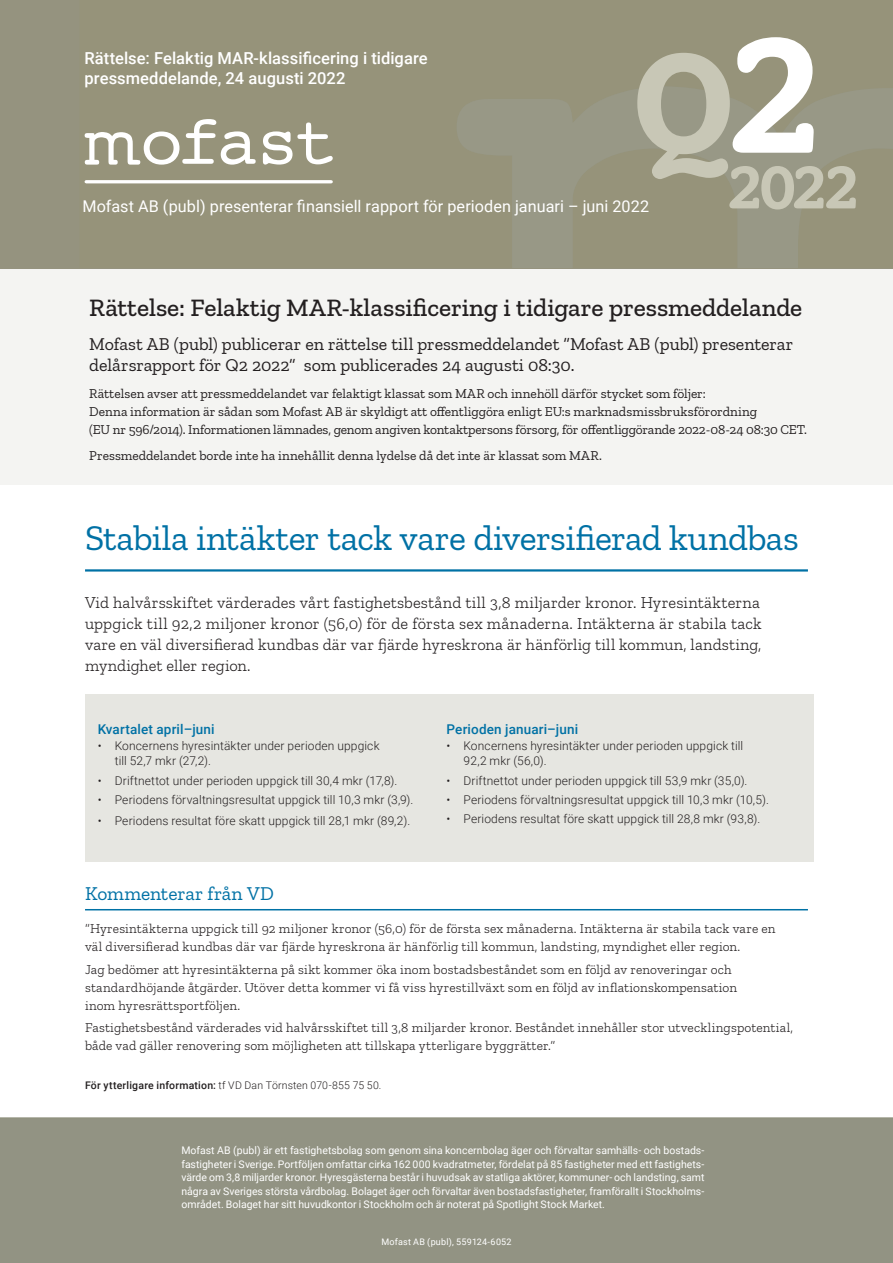
<style>
.page{position:relative;width:893px;height:1263px;background:#fff}
.page>*{position:absolute;margin:0;border:0;box-sizing:border-box;transform-origin:0 0}
.t1{font:36px "Zilla Slab";letter-spacing:-.015em;color:#0071a5}
.t2{font:500 25.5px "Zilla Slab";color:#231f20}
.t3{font:19.5px "Zilla Slab";letter-spacing:-.005em;color:#0071a5}
.t4{font:18px/21px "Zilla Slab";letter-spacing:-.005em;color:#231f20}
.t5{font:300 16.5px/21px "Zilla Slab";color:#231f20;text-align:justify}
.t6{font:500 16.5px/19.8px "Roboto";letter-spacing:.005em;color:#fff}
.t7{font:16.2px "Roboto";letter-spacing:.005em;color:#fff}
.t8{font:300 13.5px/18px "Zilla Slab";letter-spacing:.01em;color:#231f20}
.t9{font:13.5px/18px "Zilla Slab";letter-spacing:-.005em;color:#231f20}
.t10{font:500 13.5px "Roboto";letter-spacing:.01em;color:#0071a5}
.t11{font:300 12px/15px "Roboto";letter-spacing:.01em;color:#231f20}
.t12{font:10.5px/13.5px "Roboto";color:#fff;text-align:justify}
.t13{font:300 10.5px "Roboto";letter-spacing:.02em;color:#231f20}
.t14{font:9px "Roboto";letter-spacing:.025em;color:#fff}
.s1{font-weight:500}
</style>
<div class="page">
<div style="left:0;top:261px;width:893px;height:224px;background:#f4f4f2"></div>
<div style="left:0;top:0;width:893px;height:269px;background:#95937f"></div>
<svg style="left:263px;top:122px;width:70px;height:43px"></svg>
<svg style="left:85px;top:119px;width:171px;height:46px"></svg>
<hr style="left:86px;top:180px;width:245px;height:3px;background:#fff">
<svg style="left:637px;top:37px;width:219px;height:173px"></svg>
<hr style="left:85px;top:569px;width:723px;height:2px;background:#0071a5">
<div style="left:85px;top:694px;width:729px;height:167px;background:#e6e6e1"></div>
<div style="left:0;top:1117px;width:893px;height:146px;background:#929383"></div>
<hr style="left:85px;top:909px;width:723px;height:1px;background:#0071a5">
<p class="t6" style="left:85px;top:48px;width:345px">Rättelse: Felaktig MAR-klassificering i tidigare pressmeddelande, 24 augusti 2022</p>
<p class="t7" style="left:83px;top:194px;width:568px">Mofast AB (publ) presenterar finansiell rapport för perioden januari – juni 2022</p>
<h2 class="t2" style="left:89px;top:294px;width:714px">Rättelse: Felaktig MAR-klassificering i tidigare pressmeddelande</h2>
<h3 class="t4" style="left:89px;top:334px;width:706px">Mofast AB (publ) publicerar en rättelse till pressmeddelandet ”Mofast AB (publ) presenterar delårsrapport för Q2 2022” som publicerades 24 augusti 08:30.</h3>
<p class="t9" style="left:89px;top:384px;width:719px">Rättelsen avser att pressmeddelandet var felaktigt klassat som MAR och innehöll därför stycket som följer:<br>Denna information är sådan som Mofast AB är skyldigt att offentliggöra enligt EU:s marknadsmissbruksförordning<br>(EU nr 596/2014). Informationen lämnades, genom angiven kontaktpersons försorg, för offentliggörande 2022-08-24 08:30 CET.</p>
<p class="t9" style="left:89px;top:447px;width:514px">Pressmeddelandet borde inte ha innehållit denna lydelse då det inte är klassat som MAR.</p>
<h1 class="t1" style="left:85px;top:518px;width:715px">Stabila intäkter tack vare diversifierad kundbas</h1>
<p class="t5" style="left:85px;top:592px;width:678px">Vid halvårsskiftet värderades vårt fastighetsbestånd till 3,8 miljarder kronor. Hyresintäkterna uppgick till 92,2 miljoner kronor (56,0) för de första sex månaderna. Intäkterna är stabila tack vare en väl diversifierad kundbas där var fjärde hyreskrona är hänförlig till kommun, landsting, myndighet eller region.</p>
<p class="t10" style="left:98px;top:720px;width:118px">Kvartalet april–juni</p>
<p class="t11" style="left:115px;top:738px;width:266px;text-indent:-17px">• Koncernens hyresintäkter under perioden uppgick till 52,7 mkr (27,2).</p>
<p class="t11" style="left:98px;top:772px;width:301px">• Driftnettot under perioden uppgick till 30,4 mkr (17,8).</p>
<p class="t11" style="left:98px;top:792px;width:317px">• Periodens förvaltningsresultat uppgick till 10,3 mkr (3,9).</p>
<p class="t11" style="left:98px;top:812px;width:314px">• Periodens resultat före skatt uppgick till 28,1 mkr (89,2).</p>
<p class="t10" style="left:446px;top:720px;width:133px">Perioden januari–juni</p>
<p class="t11" style="left:463px;top:738px;width:281px;text-indent:-17px">• Koncernens hyresintäkter under perioden uppgick till<br>92,2 mkr (56,0).</p>
<p class="t11" style="left:446px;top:772px;width:302px">• Driftnettot under perioden uppgick till 53,9 mkr (35,0).</p>
<p class="t11" style="left:446px;top:792px;width:324px">• Periodens förvaltningsresultat uppgick till 10,3 mkr (10,5).</p>
<p class="t11" style="left:446px;top:811px;width:315px">• Periodens resultat före skatt uppgick till 28,8 mkr (93,8).</p>
<h3 class="t3" style="left:85px;top:883px;width:190px">Kommenterar från VD</h3>
<p class="t8" style="left:85px;top:920px;width:692px">”Hyresintäkterna uppgick till 92 miljoner kronor (56,0) för de första sex månaderna. Intäkterna är stabila tack vare en väl diversifierad kundbas där var fjärde hyreskrona är hänförlig till kommun, landsting, myndighet eller region.</p>
<p class="t8" style="left:85px;top:960px;width:653px">Jag bedömer att hyresintäkterna på sikt kommer öka inom bostadsbeståndet som en följd av renoveringar och standardhöjande åtgärder. Utöver detta kommer vi få viss hyrestillväxt som en följd av inflationskompensation inom hyresrättsportföljen.</p>
<p class="t8" style="left:85px;top:1018px;width:709px">Fastighetsbestånd värderades vid halvårsskiftet till 3,8 miljarder kronor. Beståndet innehåller stor utvecklingspotential, både vad gäller renovering som möjligheten att tillskapa ytterligare byggrätter.”</p>
<p class="t13" style="left:85px;top:1077px;width:298px"><span class="s1">För ytterligare information:</span> tf VD Dan Törnsten 070-855 75 50.</p>
<p class="t12" style="left:181px;top:1143px;width:524px">Mofast AB (publ) är ett fastighetsbolag som genom sina koncernbolag äger och förvaltar samhälls- och bostads&shy;fastigheter i Sverige. Portföljen omfattar cirka 162 000 kvadratmeter, fördelat på 85 fastigheter med ett fastighets&shy;värde om 3,8 miljarder kronor. Hyresgästerna består i huvudsak av statliga aktörer, kommuner- och landsting, samt några av Sveriges största vårdbolag. Bolaget äger och förvaltar även bostadsfastigheter, framförallt i Stockholms&shy;området. Bolaget har sitt huvudkontor i Stockholm och är noterat på Spotlight Stock Market.</p>
<p class="t14" style="left:381px;top:1235px;width:132px">Mofast AB (publ), 559124-6052</p>
</div>
